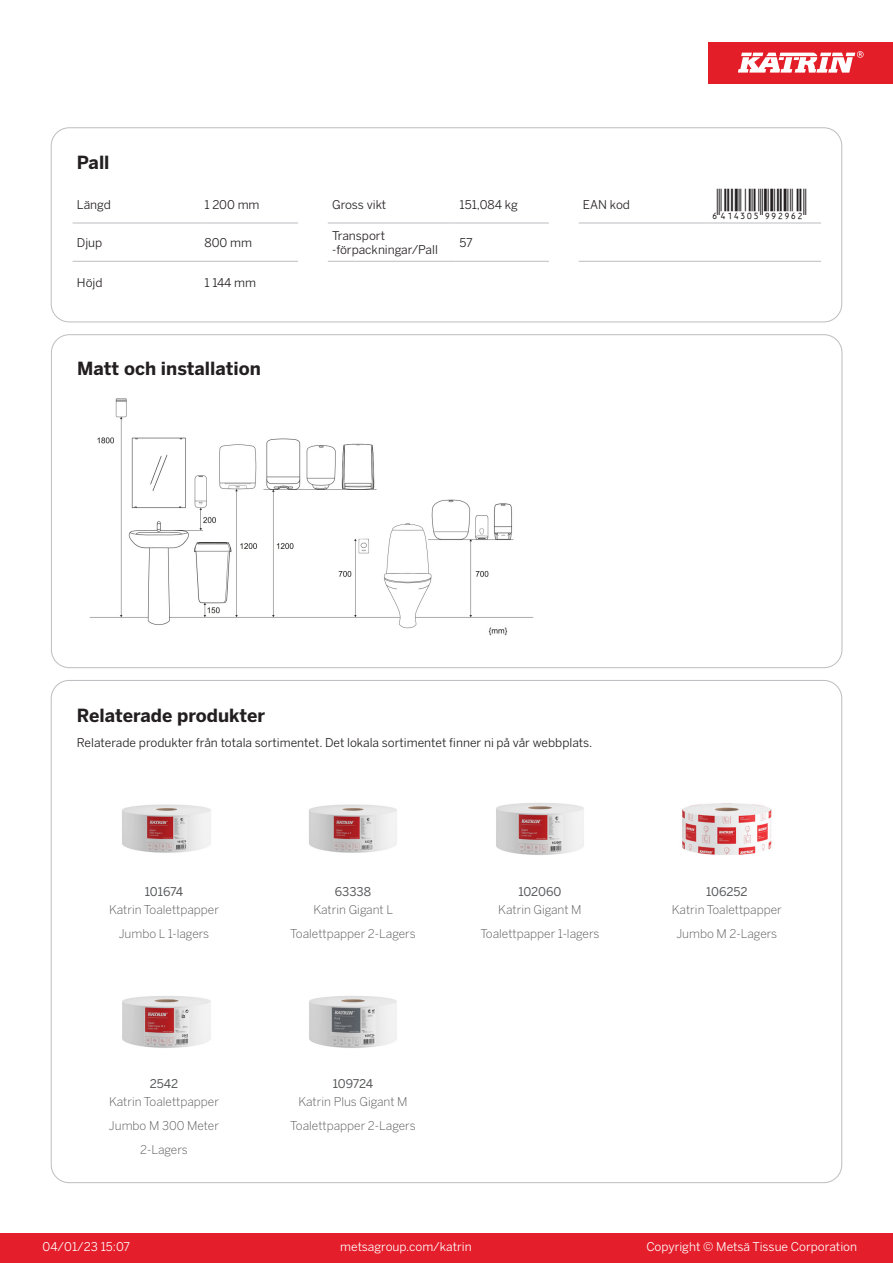
<style>
.page{position:relative;width:893px;height:1263px;background:#fff}
.page>*{position:absolute;margin:0;border:0;box-sizing:border-box;transform-origin:0 0}
.T_EAN{font:30px "Viisas EAN Matala";color:#231f20}
.T_TableHeader{font:700 18px "Benton Sans";color:#231f20}
.T_RelatedName{font:300 12px/24px "Benton Sans";color:#57585a;text-align:center}
.T_TableBody{font:12px "Benton Sans";color:#231f20}
.t1{font:12px "Benton Sans";color:#fff}
.T_RelatedCode{font:12px "Benton Sans";color:#57585a}
</style>
<div class="page">
<div style="left:0;top:1233px;width:893px;height:30px;background:#e41e2b"></div>
<div style="left:708px;top:43px;width:185px;height:41px;background:#e31e28"></div>
<svg style="left:738px;top:51px;width:126px;height:22px"></svg>
<hr style="left:73px;top:223px;width:127px;height:1px;background:#bcbdc0">
<hr style="left:200px;top:223px;width:98px;height:1px;background:#bcbdc0">
<hr style="left:328px;top:223px;width:127px;height:1px;background:#bcbdc0">
<hr style="left:455px;top:223px;width:94px;height:1px;background:#bcbdc0">
<hr style="left:579px;top:223px;width:127px;height:1px;background:#bcbdc0">
<hr style="left:706px;top:223px;width:115px;height:1px;background:#bcbdc0">
<hr style="left:73px;top:261px;width:127px;height:1px;background:#bcbdc0">
<hr style="left:200px;top:261px;width:98px;height:1px;background:#bcbdc0">
<hr style="left:328px;top:261px;width:127px;height:1px;background:#bcbdc0">
<hr style="left:455px;top:261px;width:94px;height:1px;background:#bcbdc0">
<hr style="left:579px;top:261px;width:127px;height:1px;background:#bcbdc0">
<hr style="left:706px;top:261px;width:115px;height:1px;background:#bcbdc0">
<div style="left:51px;top:128px;width:791px;height:194px;border:1px solid #bcbdc0;border-radius:18px"></div>
<img style="left:89px;top:398px;width:445px;height:238px">
<img style="left:122px;top:804px;width:89px;height:49px">
<img style="left:309px;top:804px;width:88px;height:49px">
<img style="left:496px;top:803px;width:88px;height:52px">
<img style="left:682px;top:803px;width:90px;height:52px">
<img style="left:122px;top:996px;width:89px;height:52px">
<img style="left:309px;top:996px;width:88px;height:52px">
<p class="T_TableHeader" style="left:77px;top:151px;width:34px">Pall</p>
<p class="T_TableBody" style="left:77px;top:197px;width:35px">Längd</p>
<p class="T_TableBody" style="left:204px;top:197px;width:57px">1 200 mm</p>
<p class="T_TableBody" style="left:332px;top:197px;width:56px">Gross vikt</p>
<p class="T_TableBody" style="left:460px;top:197px;width:60px">151,084 kg</p>
<p class="T_TableBody" style="left:583px;top:197px;width:49px">EAN kod</p>
<p class="T_EAN" style="left:710px;top:188px;width:97px">*6414305992962*</p>
<p class="T_TableBody" style="left:77px;top:235px;width:27px">Djup</p>
<p class="T_TableBody" style="left:204px;top:235px;width:49px">800 mm</p>
<p class="T_TableBody" style="left:332px;top:228px;width:55px">Transport</p>
<p class="T_TableBody" style="left:332px;top:243px;width:107px">-förpackningar/Pall</p>
<p class="T_TableBody" style="left:460px;top:235px;width:15px">57</p>
<p class="T_TableBody" style="left:77px;top:276px;width:27px">Höjd</p>
<p class="T_TableBody" style="left:204px;top:276px;width:53px">1 144 mm</p>
<p class="T_TableHeader" style="left:77px;top:357px;width:185px">Matt och installation</p>
<p class="T_TableHeader" style="left:77px;top:704px;width:190px">Relaterade produkter</p>
<p class="T_TableBody" style="left:77px;top:735px;width:517px">Relaterade produkter från totala sortimentet. Det lokala sortimentet finner ni på vår webbplats.</p>
<p class="T_RelatedCode" style="left:145px;top:884px;width:40px">101674</p>
<p class="T_RelatedCode" style="left:335px;top:884px;width:38px">63338</p>
<p class="T_RelatedCode" style="left:518px;top:884px;width:45px">102060</p>
<p class="T_RelatedCode" style="left:706px;top:884px;width:43px">106252</p>
<p class="T_RelatedName" style="left:109px;top:897px;width:111px">Katrin Toalettpapper<br>Jumbo L 1-lagers</p>
<p class="T_RelatedName" style="left:290px;top:897px;width:127px">Katrin Gigant L<br>Toalettpapper 2-Lagers</p>
<p class="T_RelatedName" style="left:480px;top:897px;width:121px">Katrin Gigant M<br>Toalettpapper 1-lagers</p>
<p class="T_RelatedName" style="left:672px;top:897px;width:111px">Katrin Toalettpapper<br>Jumbo M 2-Lagers</p>
<p class="T_RelatedCode" style="left:150px;top:1076px;width:30px">2542</p>
<p class="T_RelatedCode" style="left:333px;top:1076px;width:42px">109724</p>
<p class="T_RelatedName" style="left:109px;top:1089px;width:112px">Katrin Toalettpapper<br>Jumbo M 300 Meter<br>2-Lagers</p>
<p class="T_RelatedName" style="left:290px;top:1089px;width:127px">Katrin Plus Gigant M<br>Toalettpapper 2-Lagers</p>
<p class="t1" style="left:43px;top:1239px;width:89px">04/01/23 15:07</p>
<p class="t1" style="left:340px;top:1239px;width:133px">metsagroup.com/katrin</p>
<p class="t1" style="left:646px;top:1239px;width:212px">Copyright © Metsä Tissue Corporation</p>
</div>
